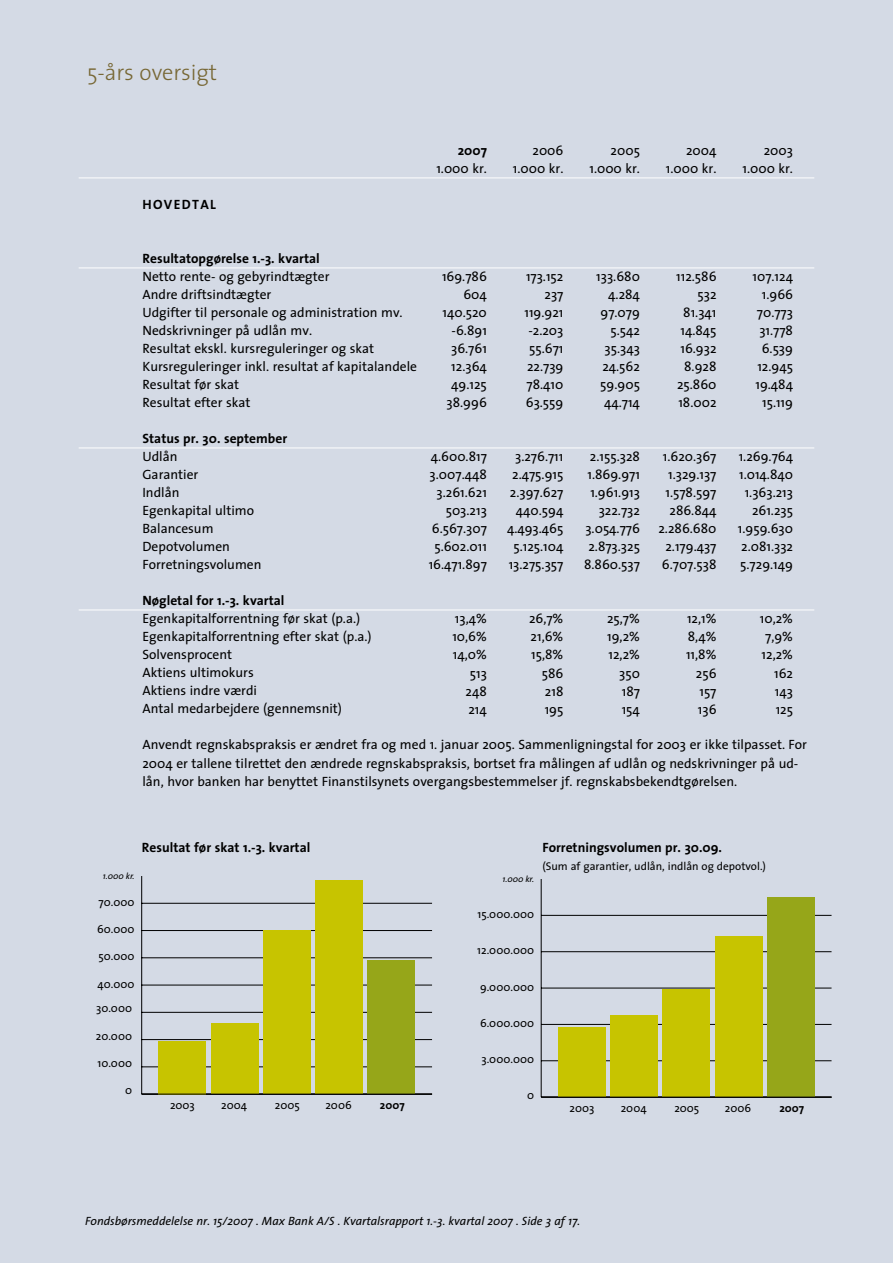
<style>
.page{position:relative;width:893px;height:1263px;background:#d4dae5}
.page>*{position:absolute;margin:0;border:0;box-sizing:border-box;transform-origin:0 0}
.t1{font:300 22.5px "The Sans 3";letter-spacing:-.005em;color:#776734}
.t2{font:13.5px/18px "The Sans 5";color:#000;text-align:right}
.t3{font:700 13.5px "The Sans 7";color:#000}
.t4{font:italic 12px "The Sans 5 I";color:#000}
.t5{font:11.4px "The Sans";color:#000}
.t6{font:700 11.4px "The Sans";color:#000}
.t7{font:11.25px "The Sans 5";color:#000}
.t8{font:italic 8.85px "The Sans";color:#000}
</style>
<div class="page">
<hr style="left:79px;top:178px;width:735px;height:1px;background:#fff">
<hr style="left:79px;top:268px;width:735px;height:1px;background:#fff">
<hr style="left:79px;top:448px;width:735px;height:1px;background:#fff">
<hr style="left:79px;top:610px;width:735px;height:1px;background:#fff">
<hr style="left:141px;top:876px;width:1px;height:218px;background:#000">
<hr style="left:142px;top:1066px;width:290px;height:1px;background:#000">
<hr style="left:142px;top:1039px;width:290px;height:1px;background:#000">
<hr style="left:142px;top:1012px;width:290px;height:1px;background:#000">
<hr style="left:142px;top:985px;width:290px;height:1px;background:#000">
<hr style="left:142px;top:957px;width:290px;height:1px;background:#000">
<hr style="left:142px;top:930px;width:290px;height:1px;background:#000">
<hr style="left:142px;top:903px;width:290px;height:1px;background:#000">
<div style="left:368px;top:960px;width:47px;height:134px;background:#96a619"></div>
<div style="left:316px;top:880px;width:47px;height:214px;background:#c7c400"></div>
<div style="left:263px;top:931px;width:47px;height:163px;background:#c7c400"></div>
<div style="left:211px;top:1023px;width:47px;height:71px;background:#c7c400"></div>
<div style="left:159px;top:1041px;width:47px;height:53px;background:#c7c400"></div>
<hr style="left:142px;top:1094px;width:290px;height:1px;background:#000">
<hr style="left:541px;top:879px;width:1px;height:218px;background:#000">
<hr style="left:541px;top:1060px;width:290px;height:1px;background:#000">
<hr style="left:541px;top:1024px;width:290px;height:1px;background:#000">
<hr style="left:541px;top:988px;width:290px;height:1px;background:#000">
<hr style="left:541px;top:951px;width:290px;height:1px;background:#000">
<hr style="left:541px;top:915px;width:290px;height:1px;background:#000">
<div style="left:767px;top:897px;width:47px;height:200px;background:#96a619"></div>
<div style="left:715px;top:936px;width:47px;height:161px;background:#c7c400"></div>
<div style="left:663px;top:990px;width:47px;height:107px;background:#c7c400"></div>
<div style="left:611px;top:1016px;width:47px;height:81px;background:#c7c400"></div>
<div style="left:558px;top:1028px;width:47px;height:69px;background:#c7c400"></div>
<hr style="left:541px;top:1097px;width:290px;height:1px;background:#000">
<h1 class="t1" style="left:87px;top:54px;width:131px">5-års oversigt</h1>
<p class="t3" style="left:142px;top:194px;width:73px">Hovedtal</p>
<p class="t3" style="left:458px;top:140px;width:31px">2007</p>
<p class="t2" style="left:436px;top:159px;width:52px">1.000 kr.</p>
<p class="t2" style="left:513px;top:141px;width:52px">2006<br>1.000 kr.</p>
<p class="t2" style="left:589px;top:141px;width:52px">2005<br>1.000 kr.</p>
<p class="t2" style="left:666px;top:141px;width:52px">2004<br>1.000 kr.</p>
<p class="t2" style="left:742px;top:141px;width:52px">2003<br>1.000 kr.</p>
<p class="t3" style="left:142px;top:248px;width:179px">Resultatopgørelse 1.-3. kvartal</p>
<p class="t2" style="left:142px;top:267px;width:262px;text-align:left">Netto rente- og gebyrindtægter<br>Andre driftsindtægter<br>Udgifter til personale og administration mv.<br>Nedskrivninger på udlån mv.<br>Resultat ekskl. kursreguleringer og skat</p>
<p class="t2" style="left:79px;top:357px;width:25px">K</p>
<p class="t2" style="left:442px;top:267px;width:46px">169.786<br>604<br>140.520 -6.891<br>36.761<br>12.364<br>49.125<br>38.996</p>
<p class="t2" style="left:596px;top:267px;width:45px">133.680<br>4.284<br>97.079<br>5.542<br>35.343<br>24.562<br>59.905<br>44.714</p>
<p class="t2" style="left:676px;top:267px;width:42px">112.586<br>532<br>81.341<br>14.845<br>16.932<br>8.928<br>25.860<br>18.002</p>
<p class="t2" style="left:524px;top:267px;width:40px">173.152<br>237<br>119.921 -2.203<br>55.671<br>22.739<br>78.410<br>63.559</p>
<p class="t2" style="left:752px;top:267px;width:42px">107.124<br>1.966<br>70.773<br>31.778<br>6.539<br>12.945<br>19.484<br>15.119</p>
<p class="t2" style="left:142px;top:357px;width:276px;text-align:left;text-indent:8px">ursreguleringer inkl. resultat af kapitalandele<br>Resultat før skat<br>Resultat efter skat</p>
<p class="t3" style="left:142px;top:428px;width:146px">Status pr. 30. september</p>
<p class="t2" style="left:142px;top:447px;width:121px;text-align:left">Udlån<br>Garantier<br>Indlån<br>Egenkapital ultimo<br>Balancesum<br>Depotvolumen<br>Forretningsvolumen</p>
<p class="t3" style="left:142px;top:589px;width:143px">Nøgletal for 1.-3. kvartal</p>
<p class="t2" style="left:142px;top:609px;width:231px;text-align:left">Egenkapitalforrentning før skat (p.a.)<br>Egenkapitalforrentning efter skat (p.a.)<br>Solvensprocent<br>Aktiens ultimokurs<br>Aktiens indre værdi<br>Antal medarbejdere (gennemsnit)</p>
<p class="t2" style="left:142px;top:735px;width:666px;text-align:left">Anvendt regnskabspraksis er ændret fra og med 1. januar 2005. Sammenligningstal for 2003 er ikke tilpasset. For<br>2004 er tallene tilrettet den ændrede regnskabspraksis, bortset fra målingen af udlån og nedskrivninger på ud&shy;lån, hvor banken har benyttet Finanstilsynets overgangsbestemmelser jf. regnskabsbekendtgørelsen.</p>
<p class="t2" style="left:429px;top:447px;width:60px">4.600.817<br>3.007.448<br>3.261.621<br>503.213<br>6.567.307<br>5.602.011<br>16.471.897</p>
<p class="t2" style="left:584px;top:447px;width:57px">2.155.328<br>1.869.971<br>1.961.913<br>322.732<br>3.054.776<br>2.873.325<br>8.860.537</p>
<p class="t2" style="left:507px;top:447px;width:58px">3.276.711<br>2.475.915<br>2.397.627<br>440.594<br>4.493.465<br>5.125.104<br>13.275.357</p>
<p class="t2" style="left:658px;top:447px;width:60px">1.620.367<br>1.329.137<br>1.578.597<br>286.844<br>2.286.680<br>2.179.437<br>6.707.538</p>
<p class="t2" style="left:738px;top:447px;width:57px">1.269.764<br>1.014.840<br>1.363.213<br>261.235<br>1.959.630<br>2.081.332<br>5.729.149</p>
<p class="t2" style="left:529px;top:609px;width:36px">26,7%<br>21,6%<br>15,8%<br>586<br>218<br>195</p>
<p class="t2" style="left:452px;top:609px;width:36px">13,4%<br>10,6%<br>14,0%<br>513<br>248<br>214</p>
<p class="t2" style="left:607px;top:609px;width:34px">25,7%<br>19,2%<br>12,2%<br>350<br>187<br>154</p>
<p class="t2" style="left:686px;top:609px;width:32px">12,1%<br>8,4%<br>11,8%<br>256<br>157<br>136</p>
<p class="t2" style="left:760px;top:609px;width:35px">10,2%<br>7,9%<br>12,2%<br>162<br>143<br>125</p>
<p class="t8" style="left:103px;top:868px;width:33px">1.000 kr.</p>
<p class="t5" style="left:99px;top:892px;width:37px">70.000</p>
<p class="t5" style="left:97px;top:920px;width:39px">60.000</p>
<p class="t5" style="left:99px;top:947px;width:38px">50.000</p>
<p class="t5" style="left:98px;top:974px;width:38px">40.000</p>
<p class="t5" style="left:96px;top:999px;width:38px">30.000</p>
<p class="t5" style="left:96px;top:1026px;width:38px">20.000</p>
<p class="t5" style="left:97px;top:1053px;width:36px">10.000</p>
<p class="t5" style="left:125px;top:1081px;width:9px">0</p>
<p class="t3" style="left:142px;top:836px;width:170px">Resultat før skat 1.-3. kvartal</p>
<p class="t3" style="left:542px;top:836px;width:181px">Forretningsvolumen pr. 30.09.</p>
<p class="t7" style="left:542px;top:857px;width:225px">(Sum af garantier, udlån, indlån og depotvol.)</p>
<p class="t8" style="left:502px;top:871px;width:33px">1.000 kr.</p>
<p class="t5" style="left:477px;top:904px;width:58px">15.000.000</p>
<p class="t5" style="left:477px;top:941px;width:58px">12.000.000</p>
<p class="t5" style="left:480px;top:977px;width:56px">9.000.000</p>
<p class="t5" style="left:480px;top:1014px;width:56px">6.000.000</p>
<p class="t5" style="left:170px;top:1095px;width:26px">2003</p>
<p class="t5" style="left:221px;top:1095px;width:27px">2004</p>
<p class="t5" style="left:275px;top:1095px;width:26px">2005</p>
<p class="t5" style="left:325px;top:1095px;width:28px">2006</p>
<p class="t6" style="left:380px;top:1095px;width:26px">2007</p>
<p class="t5" style="left:481px;top:1050px;width:54px">3.000.000</p>
<p class="t5" style="left:527px;top:1086px;width:9px">0</p>
<p class="t5" style="left:569px;top:1098px;width:26px">2003</p>
<p class="t5" style="left:621px;top:1098px;width:27px">2004</p>
<p class="t5" style="left:674px;top:1098px;width:26px">2005</p>
<p class="t5" style="left:725px;top:1098px;width:28px">2006</p>
<p class="t6" style="left:779px;top:1098px;width:26px">2007</p>
<p class="t4" style="left:85px;top:1211px;width:497px">Fondsbørsmeddelelse nr. 15/2007 . Max Bank A/S . Kvartalsrapport 1.-3. kvartal 2007 . Side af 17.</p>
</div>
